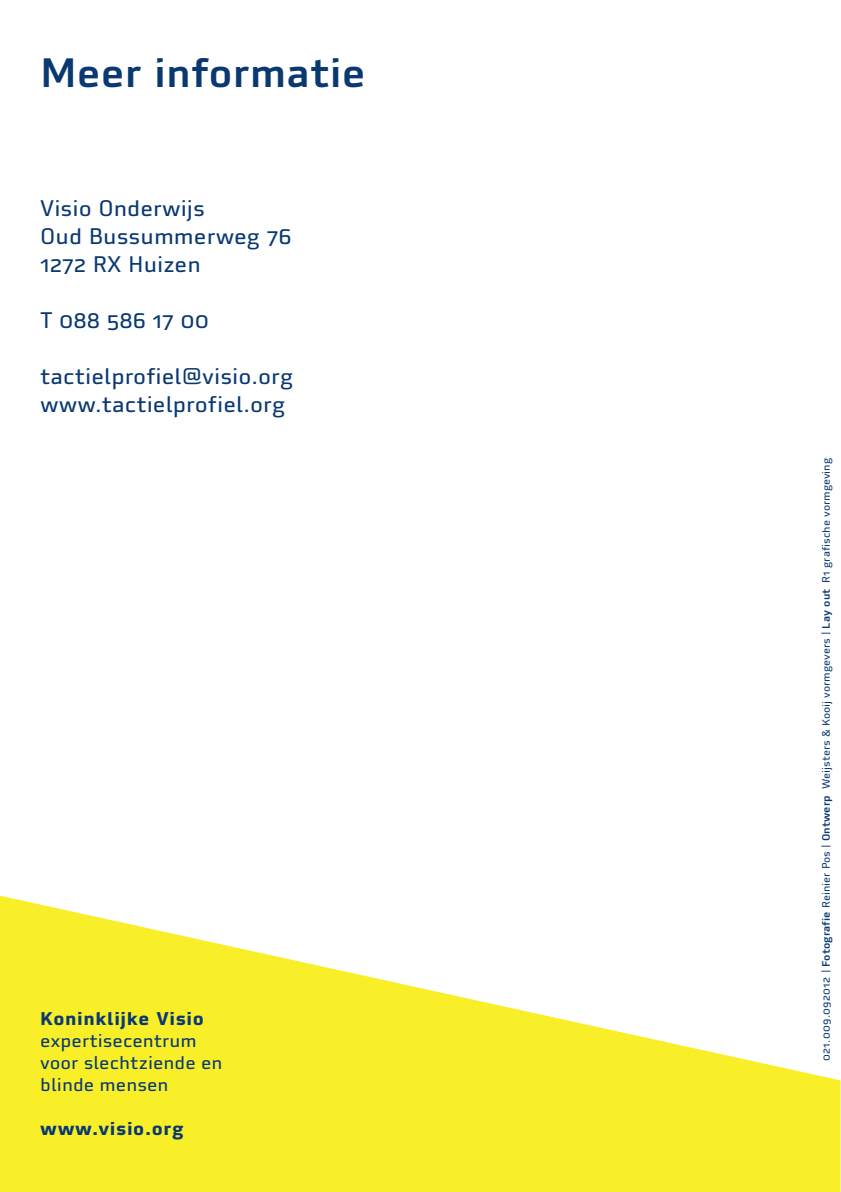
<style>
.page{position:relative;width:841px;height:1192px;background:#fff}
.page>*{position:absolute;margin:0;border:0;box-sizing:border-box;transform-origin:0 0}
.t1{font:500 40px "Utility OT";color:#0a3972}
.t2{font:22px/28px "Utility OT";color:#0a3972}
.t3{font:18px/22px "Utility OT";color:#0a3972}
.t4{font:700 18px "Utility OT";letter-spacing:.035em;color:#0a3972}
.t5{font:10.4px "Utility OT";color:#0a3972}
.s1{font-weight:500}
</style>
<div class="page">
<svg style="left:0;top:895px;width:840px;height:296px"></svg>
<h1 class="t1" style="left:40px;top:59px;width:327px">Meer informatie</h1>
<p class="t2" style="left:40px;top:197px;width:253px">Visio Onderwijs<br>Oud Bussummerweg 76<br>1272 RX Huizen</p>
<p class="t2" style="left:40px;top:309px;width:170px">T 088 586 17 00</p>
<p class="t2" style="left:40px;top:365px;width:255px">tactielprofiel@visio.org www.tactielprofiel.org</p>
<p class="t4" style="left:40px;top:1011px;width:165px">Koninklijke Visio</p>
<p class="t3" style="left:40px;top:1031px;width:184px">expertisecentrum voor slechtziende en blinde mensen</p>
<p class="t4" style="left:40px;top:1121px;width:145px">www.visio.org</p>
<p class="t5" style="left:822px;top:1061px;width:605px;rotate:-90deg">021.009.092012 | <span class="s1">Fotografie</span> Reinier Pos | <span class="s1">Ontwerp</span> Weijsters &amp; Kooij vormgevers | <span class="s1">Lay out</span> R1 grafische vormgeving</p>
</div>
